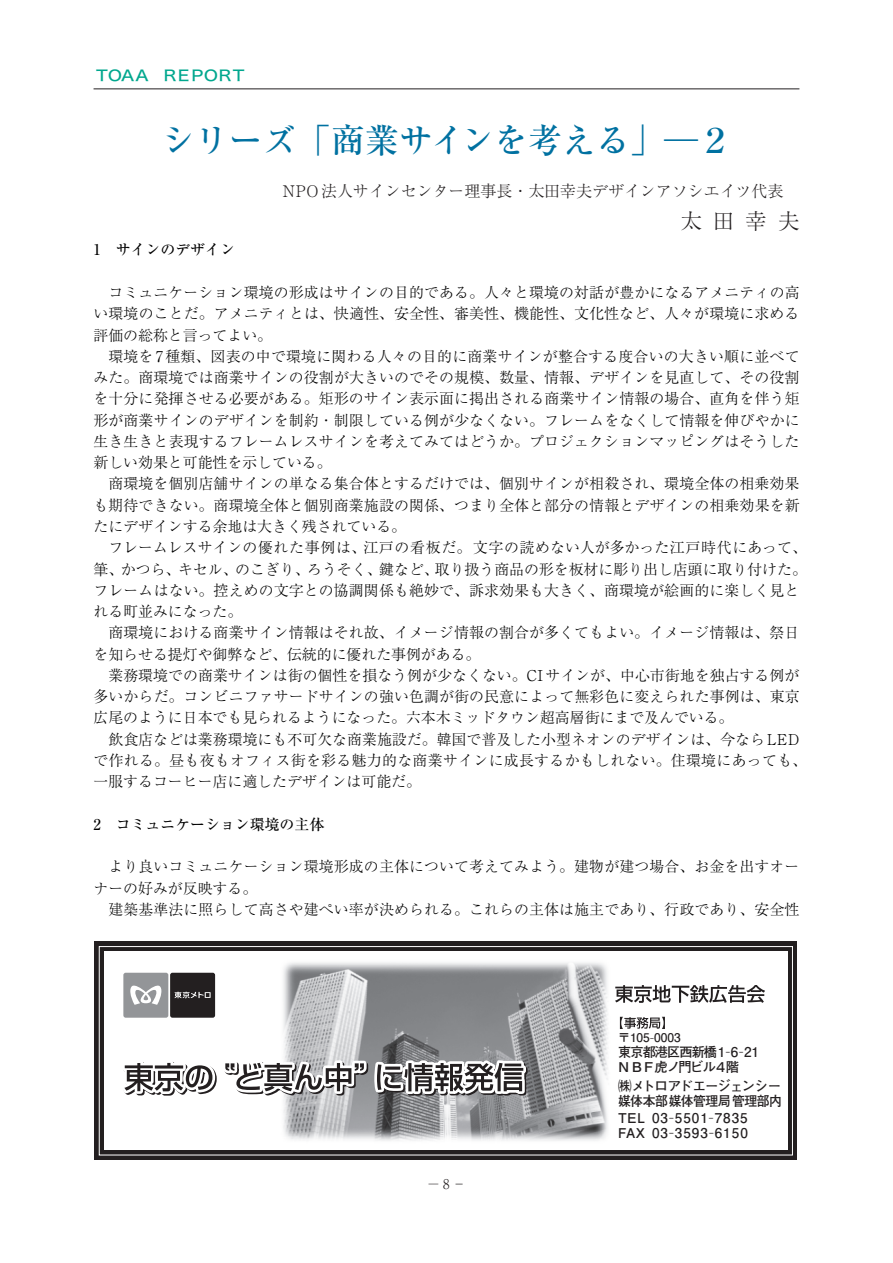
<style>
.page{position:relative;width:893px;height:1263px;background:#fff}
.page>*{position:absolute;margin:0;border:0;box-sizing:border-box;transform-origin:0 0}
.t1{font:500 34.05px "Ryumin Pr 6";color:#0071a1}
.t2{font:300 21.3px "Ryumin Pr 6";color:#231f20}
.t3{font:300 15.9px "Ryumin Pr 6";color:#231f20}
.t4{font:300 14.85px/21.3px "Ryumin Pr 6";letter-spacing:.01em;color:#000;text-align:justify}
.t5{font:500 14.85px "Ryumin Pr 6";color:#000}
.t6{font:14.85px "Hira Kaku Std N W5";letter-spacing:-.2em;color:#00a78e;scale:1.15 1}
.t7{font:700 13.5px/14.5px "Futo Go B101 Pr 6";letter-spacing:.075em;color:#231f20}
.t8{font:700 13.5px/14.9px "Futo Go B101 Pr 6";letter-spacing:-.04em;color:#231f20}
.t9{font:700 13.5px/14.9px "Futo Go B101 Pr 6";letter-spacing:-.075em;color:#231f20}
.t10{font:300 13.5px "Ryumin Pr 6";color:#231f20;scale:.95 1}
.t11{font:700 12px "Futo Go B101 Pr 6";color:#231f20}
.s1{font-family:"Koz Min Pro";font-weight:400}
</style>
<div class="page">
<hr style="left:94px;top:88px;width:705px;height:1px;background:#231f20">
<div style="left:94px;top:942px;width:703px;height:218px;background:#231f20"></div>
<div style="left:99px;top:946px;width:694px;height:209px;border:1px solid #fff"></div>
<div style="left:104px;top:951px;width:684px;height:199px;background:#fff"></div>
<img style="left:283px;top:962px;width:325px;height:179px">
<svg style="left:123px;top:1038px;width:407px;height:63px"></svg>
<svg style="left:123px;top:972px;width:93px;height:46px;background:#706f71"></svg>
<svg style="left:615px;top:985px;width:150px;height:18px"></svg>
<svg style="left:620px;top:1017px;width:45px;height:12px"></svg>
<p class="t6" style="left:94px;top:64px;width:135px">ＴＯＡＡ　ＲＥＰＯＲＴ</p>
<h1 class="t1" style="left:161px;top:114px;width:573px">シリーズ「商業サインを考える」<sup>—</sup>２</h1>
<p class="t3" style="left:283px;top:178px;width:518px">NPO法人サインセンター理事長・太田幸夫デザインアソシエイツ代表　</p>
<h2 class="t2" style="left:680px;top:205px;width:121px">太 田 幸 夫</h2>
<p class="t5" style="left:94px;top:238px;width:143px">1　サインのデザイン</p>
<p class="t4" style="left:94px;top:281px;width:708px;text-indent:15px">コミュニケーション環境の形成はサインの目的である。人々と環境の対話が豊かになるアメニティの高い環境のことだ。アメニティとは、快適性、安全性、審美性、機能性、文化性など、人々が環境に求める評価の総称と言ってよい。</p>
<p class="t4" style="left:94px;top:345px;width:708px;text-indent:15px">環境を7種類、図表の中で環境に関わる人々の目的に商業サインが整合する度合いの大きい順に並べてみた。商環境では商業サインの役割が大きいのでその規模、数量、情報、デザインを見直して、その役割を十分に発揮させる必要がある。矩形のサイン表示面に掲出される商業サイン情報の場合、直角を伴う矩形が商業サインのデザインを制約・制限している例が少なくない。フレームをなくして情報を伸びやかに生き生きと表現するフレームレスサインを考えてみてはどうか。プロジェクションマッピングはそうした新しい効果と可能性を示している。</p>
<p class="t4" style="left:94px;top:472px;width:707px;text-indent:15px">商環境を個別店舗サインの単なる集合体とするだけでは、個別サインが相殺され、環境全体の相乗効果も期待できない。商環境全体と個別商業施設の関係、つまり全体と部分の情報とデザインの相乗効果を新たにデザインする余地は大きく残されている。</p>
<p class="t4" style="left:94px;top:536px;width:715px;text-align:left;text-indent:15px">フレームレスサインの優れた事例は、江戸の看板だ。文字の読めない人が多かった江戸時代にあって、筆、かつら、キセル、のこぎり、ろうそく、鍵など、取り扱う商品の形を板材に彫り出し店頭に取り付けた。フレームはない。控えめの文字との協調関係も絶妙で、訴求効果も大きく、商環境が絵画的に楽しく見とれる町並みになった。</p>
<p class="t4" style="left:94px;top:621px;width:707px;text-indent:15px">商環境における商業サイン情報はそれ故、イメージ情報の割合が多くてもよい。イメージ情報は、祭日を知らせる提灯や御弊など、伝統的に優れた事例がある。</p>
<p class="t4" style="left:94px;top:664px;width:707px;text-indent:15px">業務環境での商業サインは街の個性を損なう例が少なくない。CIサインが、中心市街地を独占する例が多いからだ。コンビニファサードサインの強い色調が街の民意によって無彩色に変えられた事例は、東京広尾のように日本でも見られるようになった。六本木ミッドタウン超高層街にまで及んでいる。</p>
<p class="t4" style="left:94px;top:727px;width:715px;text-align:left;text-indent:15px">飲食店などは業務環境にも不可欠な商業施設だ。韓国で普及した小型ネオンのデザインは、今ならLEDで作れる。昼も夜もオフィス街を彩る魅力的な商業サインに成長するかもしれない。住環境にあっても、一服するコーヒー店に適したデザインは可能だ。</p>
<p class="t5" style="left:94px;top:812px;width:232px">2　コミュニケーション環境の主体</p>
<p class="t4" style="left:94px;top:855px;width:707px;text-indent:15px">より良いコミュニケーション環境形成の主体について考えてみよう。建物が建つ場合、お金を出すオーナーの好みが反映する。</p>
<p class="t4" style="left:108px;top:898px;width:692px">建築基準法に照らして高さや建ぺい率が決められる。これらの主体は施主であり、行政であり、安全性</p>
<p class="t10" style="left:427px;top:1173px;width:42px"><span class="s1">−</span>8−</p>
<p class="t11" style="left:618px;top:1028px;width:64px">〒105<sup>-</sup>0003</p>
<p class="t9" style="left:618px;top:1044px;width:142px">東京都港区西新橋1 <sup>-</sup>6 <sup>-</sup>21<br>N B F虎ノ門ビル４階</p>
<p class="t8" style="left:618px;top:1078px;width:165px">㈱メトロアドエージェンシー媒体本部媒体管理局管理部内</p>
<p class="t7" style="left:616px;top:1110px;width:134px">ＴＥＬ 03<sup>-</sup>5501<sup>-</sup>7835<br>FAX 03<sup>-</sup>3593<sup>-</sup>6150</p>
</div>
